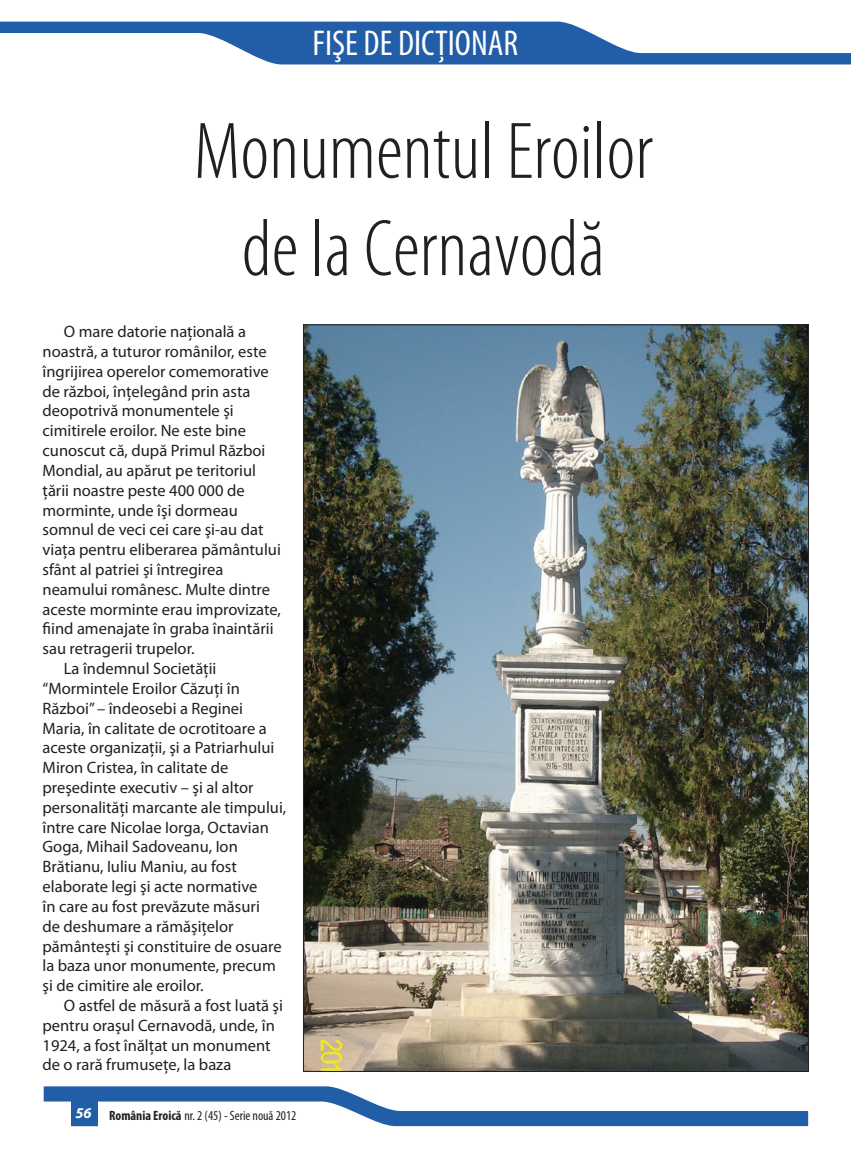
<style>
.page{position:relative;width:851px;height:1149px;background:#fff}
.page>*{position:absolute;margin:0;border:0;box-sizing:border-box;transform-origin:0 0}
.t1{font:300 condensed 81px/97.2px "Myriad Pro";color:#231f20;text-align:center}
.t2{font:condensed 36px "Myriad Pro";color:#fff}
.t3{font:16.5px "Myriad Pro";color:#231f20}
.t4{font:condensed 13.5px "Myriad Pro";color:#231f20}
.s1{font-weight:700;font-style:italic;font-stretch:normal;font-size:15px;color:#fff}
.s2{font-weight:700}
</style>
<div class="page">
<svg style="left:44px;top:1086px;width:764px;height:39px"></svg>
<svg style="left:0;top:22px;width:850px;height:42px"></svg>
<img style="left:305px;top:326px;width:501px;height:743px">
<p class="t2" style="left:312px;top:22px;width:207px">FIŞE DE DICŢIONAR</p>
<p class="t1" style="left:194px;top:104px;width:460px">Monumentul Eroilor de la Cernavodă</p>
<p class="t3" style="left:64px;top:321px;width:184px">O mare datorie naţională a</p>
<p class="t3" style="left:43px;top:341px;width:225px">noastră, a tuturor românilor, este</p>
<p class="t3" style="left:43px;top:361px;width:228px">îngrijirea operelor comemorative</p>
<p class="t3" style="left:43px;top:381px;width:209px">de război, înţelegând prin asta</p>
<p class="t3" style="left:43px;top:400px;width:193px">deopotrivă monumentele şi</p>
<p class="t3" style="left:43px;top:420px;width:205px">cimitirele eroilor. Ne este bine</p>
<p class="t3" style="left:43px;top:440px;width:224px">cunoscut că, după Primul Război</p>
<p class="t3" style="left:43px;top:460px;width:215px">Mondial, au apărut pe teritoriul</p>
<p class="t3" style="left:43px;top:480px;width:203px">ţării noastre peste 400 000 de</p>
<p class="t3" style="left:43px;top:499px;width:197px">morminte, unde îşi dormeau</p>
<p class="t3" style="left:43px;top:519px;width:222px">somnul de veci cei care şi-au dat</p>
<p class="t3" style="left:43px;top:539px;width:240px">viaţa pentru eliberarea pământului</p>
<p class="t3" style="left:43px;top:559px;width:182px">sfânt al patriei şi întregirea</p>
<p class="t3" style="left:43px;top:579px;width:229px">neamului românesc. Multe dintre</p>
<p class="t3" style="left:43px;top:598px;width:240px">aceste morminte erau improvizate,</p>
<p class="t3" style="left:43px;top:618px;width:232px">fiind amenajate în graba înaintării</p>
<p class="t3" style="left:43px;top:638px;width:153px">sau retragerii trupelor.</p>
<p class="t3" style="left:64px;top:658px;width:154px">La îndemnul Societăţii</p>
<p class="t3" style="left:43px;top:678px;width:199px">“Mormintele Eroilor Căzuţi în</p>
<p class="t3" style="left:43px;top:697px;width:202px">Război” – îndeosebi a Reginei</p>
<p class="t3" style="left:43px;top:717px;width:226px">Maria, în calitate de ocrotitoare a</p>
<p class="t3" style="left:43px;top:737px;width:233px">aceste organizaţii, şi a Patriarhului</p>
<p class="t3" style="left:43px;top:757px;width:187px">Miron Cristea, în calitate de</p>
<p class="t3" style="left:43px;top:777px;width:212px">preşedinte executiv – şi al altor</p>
<p class="t3" style="left:43px;top:796px;width:245px">personalităţi marcante ale timpului,</p>
<p class="t3" style="left:43px;top:816px;width:228px">între care Nicolae Iorga, Octavian</p>
<p class="t3" style="left:43px;top:836px;width:197px">Goga, Mihail Sadoveanu, Ion</p>
<p class="t3" style="left:43px;top:856px;width:196px">Brătianu, Iuliu Maniu, au fost</p>
<p class="t3" style="left:43px;top:876px;width:216px">elaborate legi şi acte normative</p>
<p class="t3" style="left:43px;top:895px;width:219px">în care au fost prevăzute măsuri</p>
<p class="t3" style="left:43px;top:915px;width:192px">de deshumare a rămăşiţelor</p>
<p class="t3" style="left:43px;top:935px;width:241px">pământeşti şi constituire de osuare</p>
<p class="t3" style="left:43px;top:955px;width:235px">la baza unor monumente, precum</p>
<p class="t3" style="left:43px;top:975px;width:163px">şi de cimitire ale eroilor.</p>
<p class="t3" style="left:64px;top:994px;width:221px">O astfel de măsură a fost luată şi</p>
<p class="t3" style="left:43px;top:1014px;width:234px">pentru oraşul Cernavodă, unde, în</p>
<p class="t3" style="left:43px;top:1034px;width:229px">1924, a fost înălţat un monument</p>
<p class="t3" style="left:43px;top:1054px;width:190px">de o rară frumuseţe, la baza</p>
<p class="t4" style="left:75px;top:1106px;width:222px"><span class="s1">56</span> <span class="s2">România Eroică</span> nr. 2 (45) - Serie nouă 2012</p>
</div>
